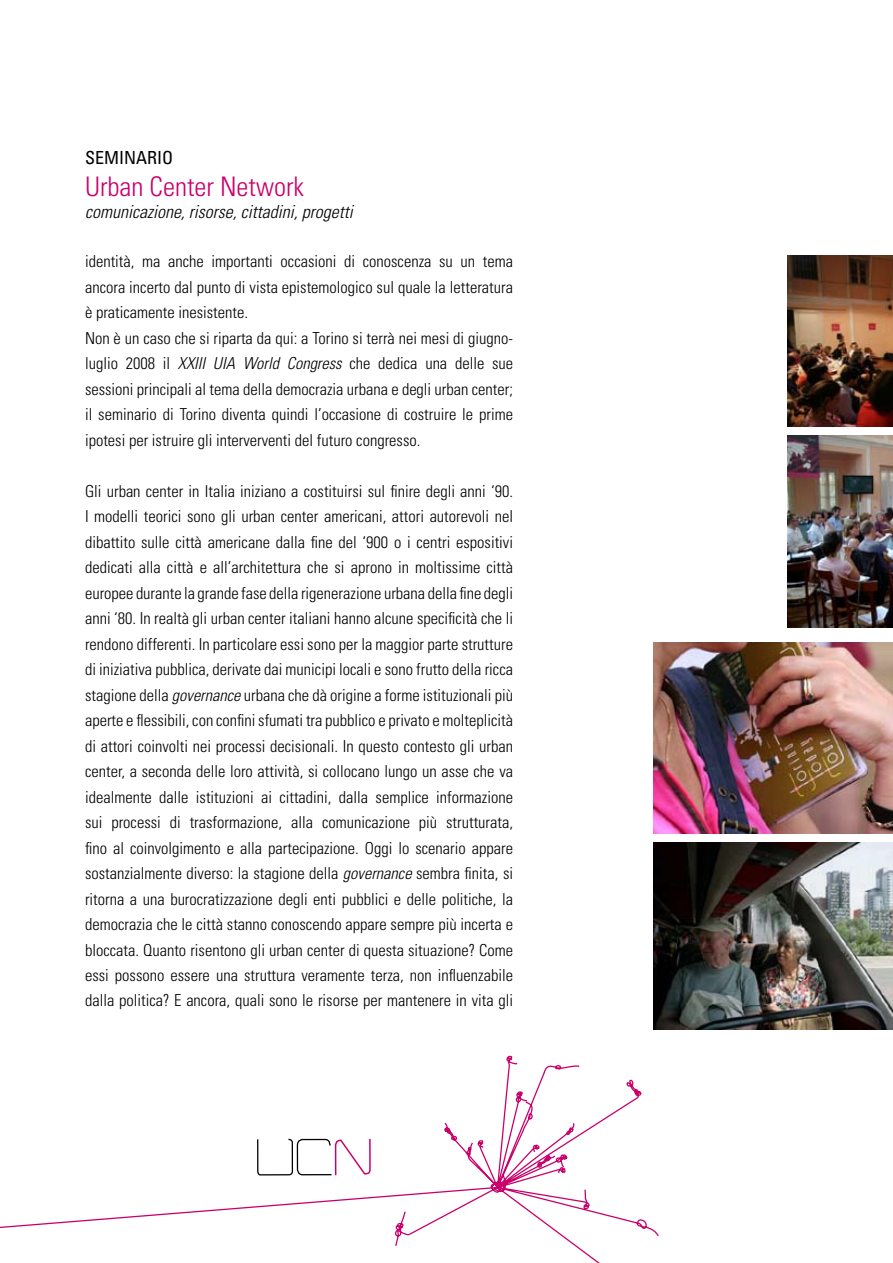
<style>
.page{position:relative;width:893px;height:1263px;background:#fff}
.page>*{position:absolute;margin:0;border:0;box-sizing:border-box;transform-origin:0 0}
.t1{font:300 condensed 27px "Univers LT Std";color:#ca006c}
.t2{font:italic 300 condensed 18px "Univers LT Std";color:#000}
.t3{font:condensed 18px "Univers LT Std";color:#000}
.t4{font:300 condensed 16.5px/25.5px "Univers LT Std";color:#000}
.s1{font-style:italic}
</style>
<div class="page">
<svg style="left:0;top:1029px;width:660px;height:234px"></svg>
<svg style="left:256px;top:1137px;width:115px;height:126px"></svg>
<img style="left:787px;top:435px;width:106px;height:193px">
<img style="left:653px;top:842px;width:240px;height:187px">
<img style="left:653px;top:643px;width:240px;height:190px">
<img style="left:787px;top:255px;width:106px;height:172px">
<p class="t3" style="left:85px;top:146px;width:90px">SEMINARIO</p>
<h1 class="t1" style="left:85px;top:171px;width:220px">Urban Center Network</h1>
<p class="t2" style="left:85px;top:201px;width:269px">comunicazione, risorse, cittadini, progetti</p>
<p class="t4" style="left:85px;top:249px;width:430px">identità, ma anche importanti occasioni di conoscenza su un tema ancora incerto dal punto di vista epistemologico sul quale la letteratura è praticamente inesistente.<br>Non è un caso che si riparta da qui: a Torino si terrà nei mesi di giugno&shy;luglio 2008 il <span class="s1">XXIII UIA World Congress</span> che dedica una delle sue sessioni principali al tema della democrazia urbana e degli urban center; il seminario di Torino diventa quindi l’occasione di costruire le prime ipotesi per istruire gli interverventi del futuro congresso.</p>
<p class="t4" style="left:85px;top:478px;width:430px;text-align:justify">Gli urban center in Italia iniziano a costituirsi sul finire degli anni ‘90.<br>I modelli teorici sono gli urban center americani, attori autorevoli nel dibattito sulle città americane dalla fine del ‘900 o i centri espositivi dedicati alla città e all’architettura che si aprono in moltissime città europee durante la grande fase della rigenerazione urbana della fine degli anni ‘80. In realtà gli urban center italiani hanno alcune specificità che li rendono differenti. In particolare essi sono per la maggior parte strutture di iniziativa pubblica, derivate dai municipi locali e sono frutto della ricca stagione della <span class="s1">governance</span> urbana che dà origine a forme istituzionali più aperte e flessibili, con confini sfumati tra pubblico e privato e molteplicità di attori coinvolti nei processi decisionali. In questo contesto gli urban center, a seconda delle loro attività, si collocano lungo un asse che va idealmente dalle istituzioni ai cittadini, dalla semplice informazione sui processi di trasformazione, alla comunicazione più strutturata, fino al coinvolgimento e alla partecipazione. Oggi lo scenario appare sostanzialmente diverso: la stagione della <span class="s1">governance</span> sembra finita, si ritorna a una burocratizzazione degli enti pubblici e delle politiche, la democrazia che le città stanno conoscendo appare sempre più incerta e bloccata. Quanto risentono gli urban center di questa situazione? Come essi possono essere una struttura veramente terza, non influenzabile dalla politica? E ancora, quali sono le risorse per mantenere in vita gli</p>
</div>
